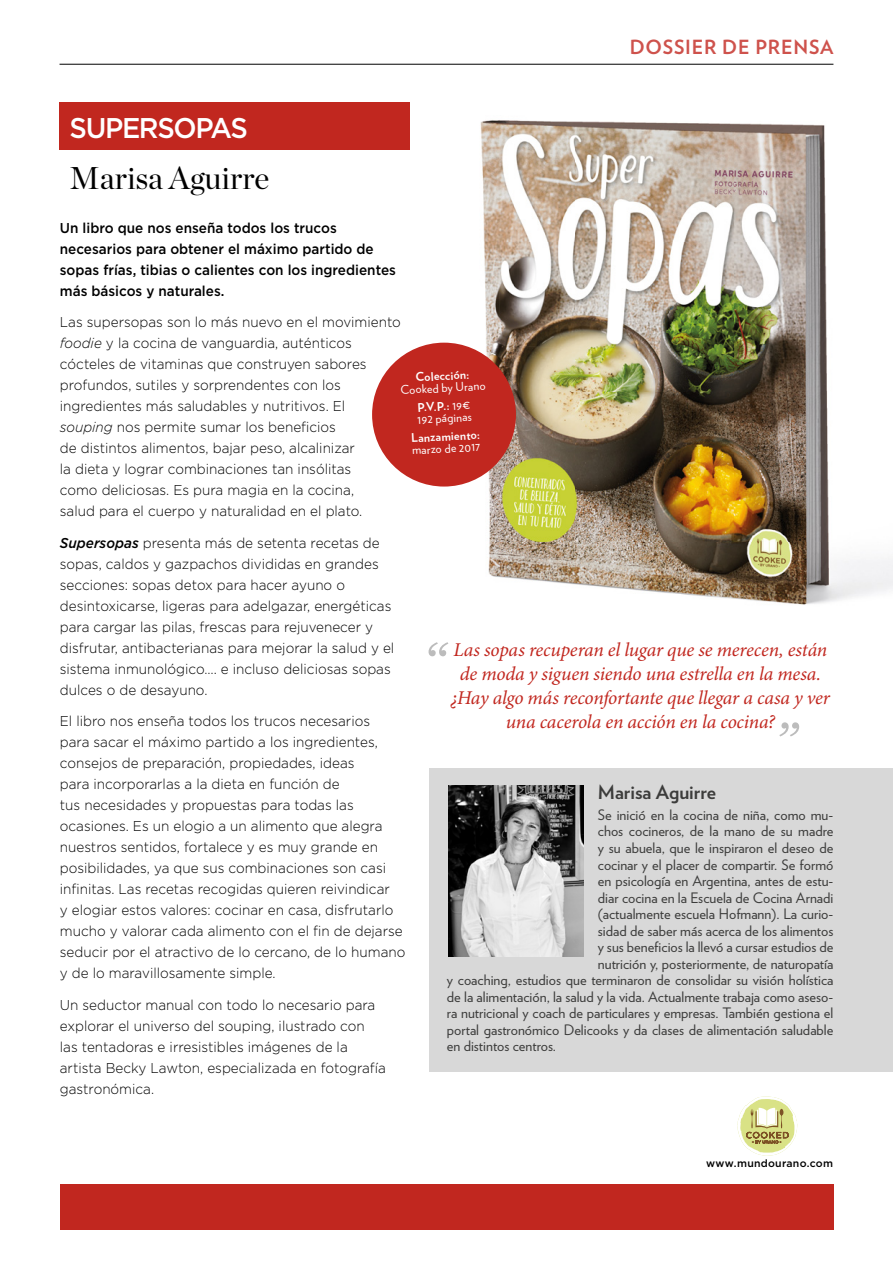
<style>
.page{position:relative;width:893px;height:1263px;background:#fff}
.page>*{position:absolute;margin:0;border:0;box-sizing:border-box;transform-origin:0 0}
.t1{font:31.5px "Chronicle Display";color:#000}
.t2{font:500 28.5px "Gotham HTF";letter-spacing:-.05em;color:#fff;scale:.96 1}
.t3{font:italic 19.5px/24px "Minion Pro";letter-spacing:-.01em;color:#c1271f;text-align:center}
.t4{font:700 19.5px "Verlag";letter-spacing:.04em;color:#ce524c}
.t5{font:700 19.5px "Verlag";color:#3c3c3b}
.t6{font:14.4px "Verlag";color:#3c3c3b}
.t7{font:300 14.25px/21px "Gotham";color:#000;scale:.95 1}
.t8{font:500 14.25px/21px "Gotham";color:#000;scale:.95 1}
.t9{font:12px/18.3px "Verlag";color:#fff;text-align:center}
.t10{font:700 12px "Verlag";color:#fff}
.t11{font:500 10.5px "Gotham HTF";letter-spacing:.025em;color:#000}
.s1{font-style:italic}
.s2{font-weight:500;font-style:italic}
.s3{font-weight:700}
</style>
<div class="page">
<hr style="left:60px;top:64px;width:773px;height:1px;background:#000">
<img style="left:416px;top:120px;width:477px;height:485px">
<div style="left:60px;top:103px;width:350px;height:47px;background:#c1271f"></div>
<div style="left:60px;top:1184px;width:773px;height:46px;background:#c1271f"></div>
<div style="left:372px;top:343px;width:144px;height:143px;background:#c1271f;border-radius:50%"></div>
<div style="left:429px;top:768px;width:464px;height:303px;background:#d8d8d8"></div>
<img style="left:449px;top:786px;width:135px;height:170px">
<svg style="left:738px;top:1096px;width:59px;height:60px"></svg>
<svg style="left:429px;top:642px;width:19px;height:14px"></svg>
<svg style="left:779px;top:722px;width:20px;height:14px"></svg>
<h2 class="t2" style="left:70px;top:112px;width:187px">SUPERSOPAS</h2>
<h1 class="t1" style="left:70px;top:153px;width:201px">Marisa Aguirre</h1>
<h3 class="t4" style="left:630px;top:32px;width:205px">DOSSIER DE PRENSA</h3>
<p class="t8" style="left:60px;top:217px;width:355px">Un libro que nos enseña todos los trucos necesarios para obtener el máximo partido de sopas frías, tibias o calientes con los ingredientes más básicos y naturales.</p>
<p class="t7" style="left:60px;top:311px;width:361px">Las supersopas son lo más nuevo en el movimiento <span class="s1">foodie</span> y la cocina de vanguardia, auténticos cócteles de vitaminas que construyen sabores profundos, sutiles y sorprendentes con los ingredientes más saludables y nutritivos. El <span class="s1">souping</span> nos permite sumar los beneficios<br>de distintos alimentos, bajar peso, alcalinizar<br>la dieta y lograr combinaciones tan insólitas<br>como deliciosas. Es pura magia en la cocina,<br>salud para el cuerpo y naturalidad en el plato.</p>
<p class="t7" style="left:60px;top:532px;width:354px"><span class="s2">Supersopas</span> presenta más de setenta recetas de sopas, caldos y gazpachos divididas en grandes secciones: sopas detox para hacer ayuno o desintoxicarse, ligeras para adelgazar, energéticas para cargar las pilas, frescas para rejuvenecer y disfrutar, antibacterianas para mejorar la salud y el sistema inmunológico…. e incluso deliciosas sopas dulces o de desayuno.</p>
<p class="t7" style="left:60px;top:710px;width:365px">El libro nos enseña todos los trucos necesarios<br>para sacar el máximo partido a los ingredientes, consejos de preparación, propiedades, ideas<br>para incorporarlas a la dieta en función de<br>tus necesidades y propuestas para todas las ocasiones. Es un elogio a un alimento que alegra nuestros sentidos, fortalece y es muy grande en posibilidades, ya que sus combinaciones son casi infinitas. Las recetas recogidas quieren reivindicar<br>y elogiar estos valores: cocinar en casa, disfrutarlo mucho y valorar cada alimento con el fin de dejarse seducir por el atractivo de lo cercano, de lo humano y de lo maravillosamente simple.</p>
<p class="t7" style="left:60px;top:994px;width:345px">Un seductor manual con todo lo necesario para explorar el universo del souping, ilustrado con las tentadoras e irresistibles imágenes de la artista Becky Lawton, especializada en fotografía gastronómica.</p>
<p class="t10" style="left:415px;top:368px;width:55px;rotate:-3deg">Colección:</p>
<p class="t9" style="left:400px;top:380px;width:86px;rotate:-3deg">Cooked by Urano<br><span class="s3">P.V.P.:</span> 19€</p>
<p class="t9" style="left:417px;top:410px;width:56px;rotate:-3deg">192 páginas</p>
<p class="t10" style="left:411px;top:429px;width:70px;rotate:-3deg">Lanzamiento:</p>
<p class="t9" style="left:412px;top:440px;width:70px;rotate:-3deg">marzo de 2017</p>
<h3 class="t3" style="left:451px;top:639px;width:381px">Las sopas recuperan el lugar que se merecen, están de moda y siguen siendo una estrella en la mesa. ¿Hay algo más reconfortante que llegar a casa y ver una cacerola en acción en la cocina?</h3>
<h3 class="t5" style="left:598px;top:777px;width:120px">Marisa Aguirre</h3>
<p class="t6" style="left:598px;top:804px;width:237px">Se inició en la cocina de niña, como mu-</p>
<p class="t6" style="left:598px;top:820px;width:237px">chos cocineros, de la mano de su madre</p>
<p class="t6" style="left:598px;top:837px;width:237px">y su abuela, que le inspiraron el deseo de</p>
<p class="t6" style="left:598px;top:853px;width:237px">cocinar y el placer de compartir. Se formó</p>
<p class="t6" style="left:598px;top:870px;width:237px">en psicología en Argentina, antes de estu-</p>
<p class="t6" style="left:598px;top:886px;width:237px">diar cocina en la Escuela de Cocina Arnadi</p>
<p class="t6" style="left:598px;top:903px;width:237px">(actualmente escuela Hofmann). La curio-</p>
<p class="t6" style="left:598px;top:919px;width:237px">sidad de saber más acerca de los alimentos</p>
<p class="t6" style="left:598px;top:936px;width:237px">y sus beneficios la llevó a cursar estudios de</p>
<p class="t6" style="left:598px;top:952px;width:237px">nutrición y, posteriormente, de naturopatía</p>
<p class="t6" style="left:447px;top:969px;width:388px">y coaching, estudios que terminaron de consolidar su visión holística</p>
<p class="t6" style="left:447px;top:985px;width:388px">de la alimentación, la salud y la vida. Actualmente trabaja como aseso-</p>
<p class="t6" style="left:447px;top:1002px;width:388px">ra nutricional y coach de particulares y empresas. También gestiona el</p>
<p class="t6" style="left:447px;top:1018px;width:388px">portal gastronómico Delicooks y da clases de alimentación saludable</p>
<p class="t6" style="left:447px;top:1035px;width:111px">en distintos centros.</p>
<p class="t11" style="left:706px;top:1157px;width:128px">www.mundourano.com</p>
</div>
